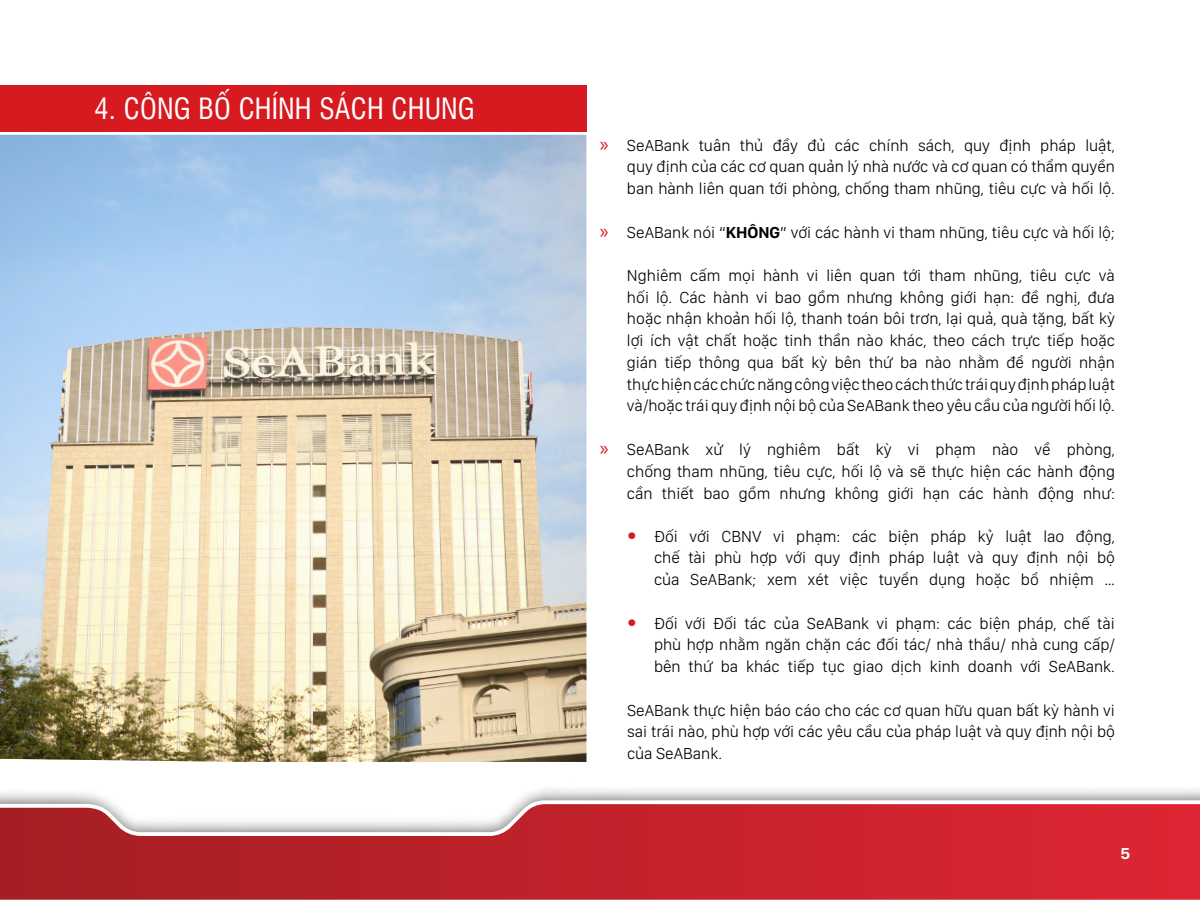
<style>
.page{position:relative;width:1200px;height:900px;background:#fff}
.page>*{position:absolute;margin:0;border:0;box-sizing:border-box;transform-origin:0 0}
.t1{font:28.5px "UTM Swiss Condensed";letter-spacing:.005em;color:#fff}
.t2{font:300 16.5px/21.8px "San Francisco Display";color:#000;text-align:justify}
.t3{font:700 16.5px "San Francisco Display";color:#fff}
.s1{font-family:"Myriad Pro";font-weight:400;font-size:21px;color:#d71920}
.s2{font-weight:700}
.s3{font-weight:700;font-size:21px;color:#d71920}
</style>
<div class="page">
<div style="left:0;top:85px;width:586px;height:47px;background:#d71920"></div>
<img style="left:0;top:135px;width:586px;height:627px">
<svg style="left:0;top:836px;width:1200px;height:64px;background:#c1222b"></svg>
<svg style="left:0;top:800px;width:1200px;height:36px"></svg>
<h1 class="t1" style="left:95px;top:87px;width:382px">4. CÔNG BỐ CHÍNH SÁCH CHUNG</h1>
<p class="t2" style="left:627px;top:134px;width:489px;text-indent:-27px"><span class="s1">»</span> SeABank tuân thủ đầy đủ các chính sách, quy định pháp luật, quy định của các cơ quan quản lý nhà nước và cơ quan có thẩm quyền ban hành liên quan tới phòng, chống tham nhũng, tiêu cực và hối lộ.</p>
<p class="t2" style="left:600px;top:221px;width:516px"><span class="s1">»</span> SeABank nói “<span class="s2">KHÔNG</span>” với các hành vi tham nhũng, tiêu cực và hối lộ;</p>
<p class="t2" style="left:627px;top:264px;width:489px">Nghiêm cấm mọi hành vi liên quan tới tham nhũng, tiêu cực và hối lộ. Các hành vi bao gồm nhưng không giới hạn: đề nghị, đưa hoặc nhận khoản hối lộ, thanh toán bôi trơn, lại quả, quà tặng, bất kỳ lợi ích vật chất hoặc tinh thần nào khác, theo cách trực tiếp hoặc gián tiếp thông qua bất kỳ bên thứ ba nào nhằm để người nhận thực hiện các chức năng công việc theo cách thức trái quy định pháp luật và/hoặc trái quy định nội bộ của SeABank theo yêu cầu của người hối lộ.</p>
<p class="t2" style="left:627px;top:438px;width:489px;text-indent:-27px"><span class="s1">»</span> SeABank xử lý nghiêm bất kỳ vi phạm nào về phòng, chống tham nhũng, tiêu cực, hối lộ và sẽ thực hiện các hành động cần thiết bao gồm nhưng không giới hạn các hành động như:</p>
<p class="t2" style="left:654px;top:525px;width:462px;text-indent:-27px"><span class="s3">•</span> Đối với CBNV vi phạm: các biện pháp kỷ luật lao động, chế tài phù hợp với quy định pháp luật và quy định nội bộ của SeABank; xem xét việc tuyển dụng hoặc bổ nhiệm …</p>
<p class="t2" style="left:654px;top:612px;width:462px;text-indent:-27px"><span class="s3">•</span> Đối với Đối tác của SeABank vi phạm: các biện pháp, chế tài phù hợp nhằm ngăn chặn các đối tác/ nhà thầu/ nhà cung cấp/ bên thứ ba khác tiếp tục giao dịch kinh doanh với SeABank.</p>
<p class="t2" style="left:627px;top:699px;width:489px">SeABank thực hiện báo cáo cho các cơ quan hữu quan bất kỳ hành vi sai trái nào, phù hợp với các yêu cầu của pháp luật và quy định nội bộ của SeABank.</p>
<p class="t3" style="left:1121px;top:843px;width:11px">5</p>
</div>
